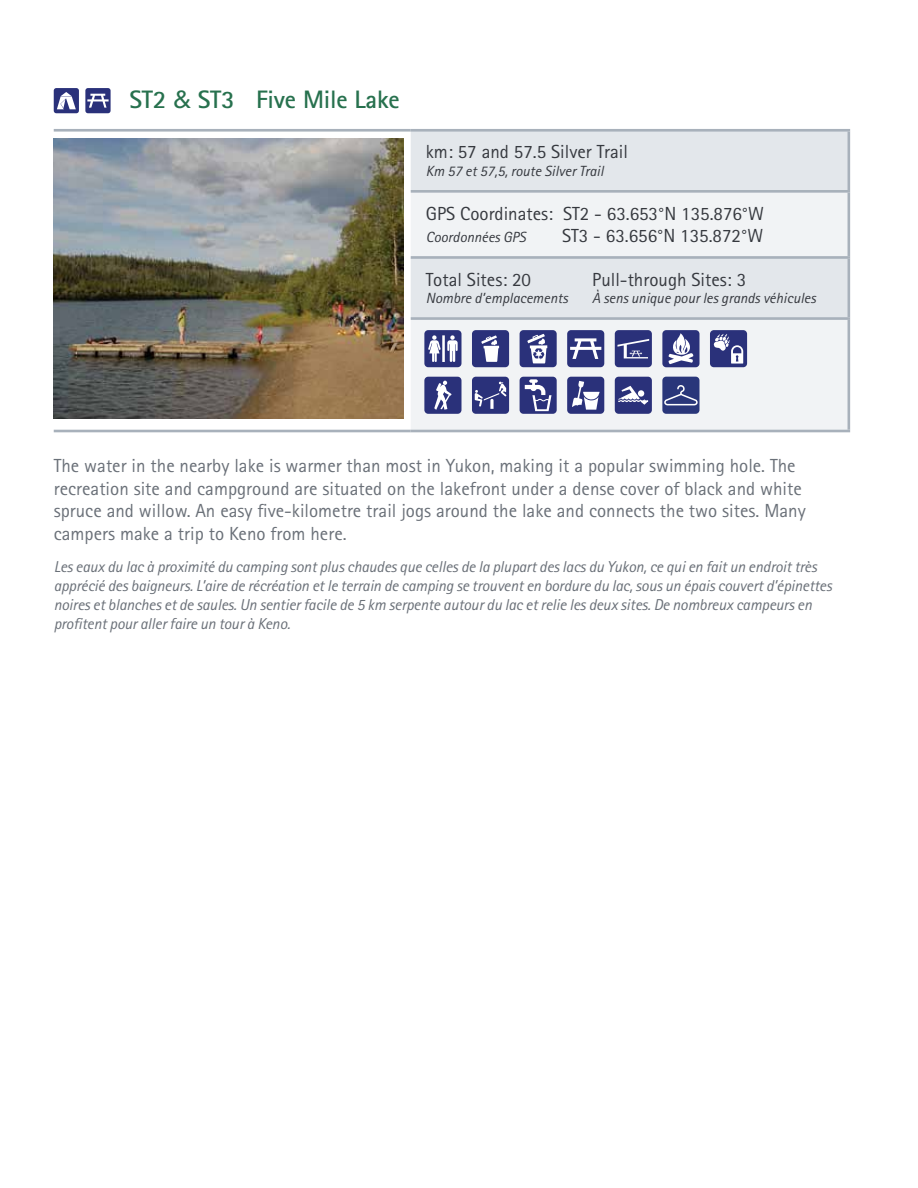
<style>
.page{position:relative;width:918px;height:1188px;background:#fff}
.page>*{position:absolute;margin:0;border:0;box-sizing:border-box;transform-origin:0 0}
.t1{font:700 25.2px "Rotis Sans Serif Std";letter-spacing:-.01em;color:#27714e}
.t2{font:18.9px/22.8px "Rotis Sans Serif Std";color:#6a7078}
.t3{font:18.9px "Rotis Sans Serif Std";color:#36393f}
.t4{font:italic 15.75px/18.9px "Rotis Sans Serif Std";letter-spacing:-.01em;color:#6a7078}
.t5{font:italic 14.7px "Rotis Sans Serif Std";color:#36393f}
.s1{font-family:"Gibson";font-weight:400}
</style>
<div class="page">
<svg style="left:54px;top:138px;width:357px;height:292px"></svg>
<div style="left:411px;top:132px;width:437px;height:58px;background:#e3e7eb"></div>
<svg style="left:411px;top:193px;width:437px;height:237px;fill:#f1f3f5"></svg>
<hr style="left:54px;top:129px;width:357px;height:3px;background:#a8b1bb">
<hr style="left:411px;top:129px;width:439px;height:3px;background:#a8b1bb">
<hr style="left:848px;top:132px;width:2px;height:58px;background:#a8b1bb">
<hr style="left:411px;top:190px;width:439px;height:3px;background:#a8b1bb">
<hr style="left:848px;top:193px;width:2px;height:63px;background:#a8b1bb">
<hr style="left:411px;top:256px;width:439px;height:3px;background:#a8b1bb">
<hr style="left:848px;top:259px;width:2px;height:58px;background:#a8b1bb">
<hr style="left:411px;top:317px;width:439px;height:3px;background:#a8b1bb">
<hr style="left:848px;top:320px;width:2px;height:110px;background:#a8b1bb">
<hr style="left:54px;top:430px;width:357px;height:2px;background:#a8b1bb">
<hr style="left:411px;top:430px;width:439px;height:2px;background:#a8b1bb">
<img style="left:54px;top:138px;width:349px;height:281px">
<div style="left:85px;top:88px;width:26px;height:25px;background:#2a317a;border-radius:3px"></div>
<svg style="left:87px;top:94px;width:22px;height:14px"></svg>
<div style="left:54px;top:88px;width:25px;height:25px;background:#2a317a;border-radius:3px"></div>
<svg style="left:57px;top:92px;width:19px;height:17px"></svg>
<div style="left:567px;top:330px;width:37px;height:37px;background:#2a317a;border-radius:4px"></div>
<svg style="left:570px;top:338px;width:31px;height:21px"></svg>
<div style="left:472px;top:330px;width:37px;height:37px;background:#2a317a;border-radius:4px"></div>
<svg style="left:481px;top:335px;width:18px;height:27px"></svg>
<div style="left:424px;top:330px;width:37px;height:37px;background:#2a317a;border-radius:4px"></div>
<svg style="left:428px;top:335px;width:30px;height:27px"></svg>
<div style="left:615px;top:330px;width:37px;height:37px;background:#2a317a;border-radius:4px"></div>
<svg style="left:617px;top:339px;width:32px;height:19px"></svg>
<div style="left:615px;top:377px;width:37px;height:37px;background:#2a317a;border-radius:4px"></div>
<svg style="left:618px;top:386px;width:31px;height:19px"></svg>
<div style="left:472px;top:377px;width:37px;height:37px;background:#2a317a;border-radius:4px"></div>
<svg style="left:475px;top:381px;width:32px;height:28px"></svg>
<div style="left:424px;top:377px;width:37px;height:37px;background:#2a317a;border-radius:4px"></div>
<svg style="left:434px;top:381px;width:18px;height:29px"></svg>
<div style="left:567px;top:377px;width:37px;height:37px;background:#2a317a;border-radius:4px"></div>
<svg style="left:572px;top:381px;width:28px;height:29px"></svg>
<div style="left:520px;top:330px;width:37px;height:37px;background:#2a317a;border-radius:4px"></div>
<svg style="left:527px;top:334px;width:20px;height:29px"></svg>
<div style="left:520px;top:377px;width:37px;height:37px;background:#2a317a;border-radius:4px"></div>
<svg style="left:525px;top:379px;width:27px;height:32px"></svg>
<div style="left:710px;top:330px;width:37px;height:37px;background:#2a317a;border-radius:4px"></div>
<svg style="left:714px;top:334px;width:29px;height:30px"></svg>
<svg style="left:662px;top:330px;width:37px;height:37px"></svg>
<div style="left:662px;top:377px;width:37px;height:37px;background:#29367a;border-radius:4px"></div>
<svg style="left:664px;top:385px;width:34px;height:20px"></svg>
<h1 class="t1" style="left:130px;top:83px;width:272px">ST2 <span class="s1">&amp;</span> ST3 Five Mile Lake</h1>
<p class="t3" style="left:426px;top:141px;width:204px">km: 57 and 57.5 Silver Trail</p>
<p class="t5" style="left:426px;top:163px;width:179px">Km 57 et 57,5, route Silver Trail</p>
<p class="t3" style="left:426px;top:202px;width:340px">GPS Coordinates: ST2 - 63.653°N 135.876°W</p>
<p class="t5" style="left:426px;top:229px;width:102px">Coordonnées GPS</p>
<p class="t3" style="left:562px;top:225px;width:203px">ST3 - 63.656°N 135.872°W</p>
<p class="t3" style="left:426px;top:268px;width:107px">Total Sites: 20</p>
<p class="t3" style="left:592px;top:268px;width:155px">Pull-through Sites: 3</p>
<p class="t5" style="left:426px;top:290px;width:143px">Nombre d’emplacements</p>
<p class="t5" style="left:592px;top:290px;width:225px">À sens unique pour les grands véhicules</p>
<p class="t2" style="left:54px;top:454px;width:754px">The water in the nearby lake is warmer than most in Yukon, making it a popular swimming hole. The recreation site and campground are situated on the lakefront under a dense cover of black and white spruce and willow. An easy five-kilometre trail jogs around the lake and connects the two sites. Many campers make a trip to Keno from here.</p>
<p class="t4" style="left:54px;top:557px;width:780px">Les eaux du lac à proximité du camping sont plus chaudes que celles de la plupart des lacs du Yukon, ce qui en fait un endroit très apprécié des baigneurs. L’aire de récréation et le terrain de camping se trouvent en bordure du lac, sous un épais couvert d’épinettes noires et blanches et de saules. Un sentier facile de 5 km serpente autour du lac et relie les deux sites. De nombreux campeurs en profitent pour aller faire un tour à Keno.</p>
</div>
